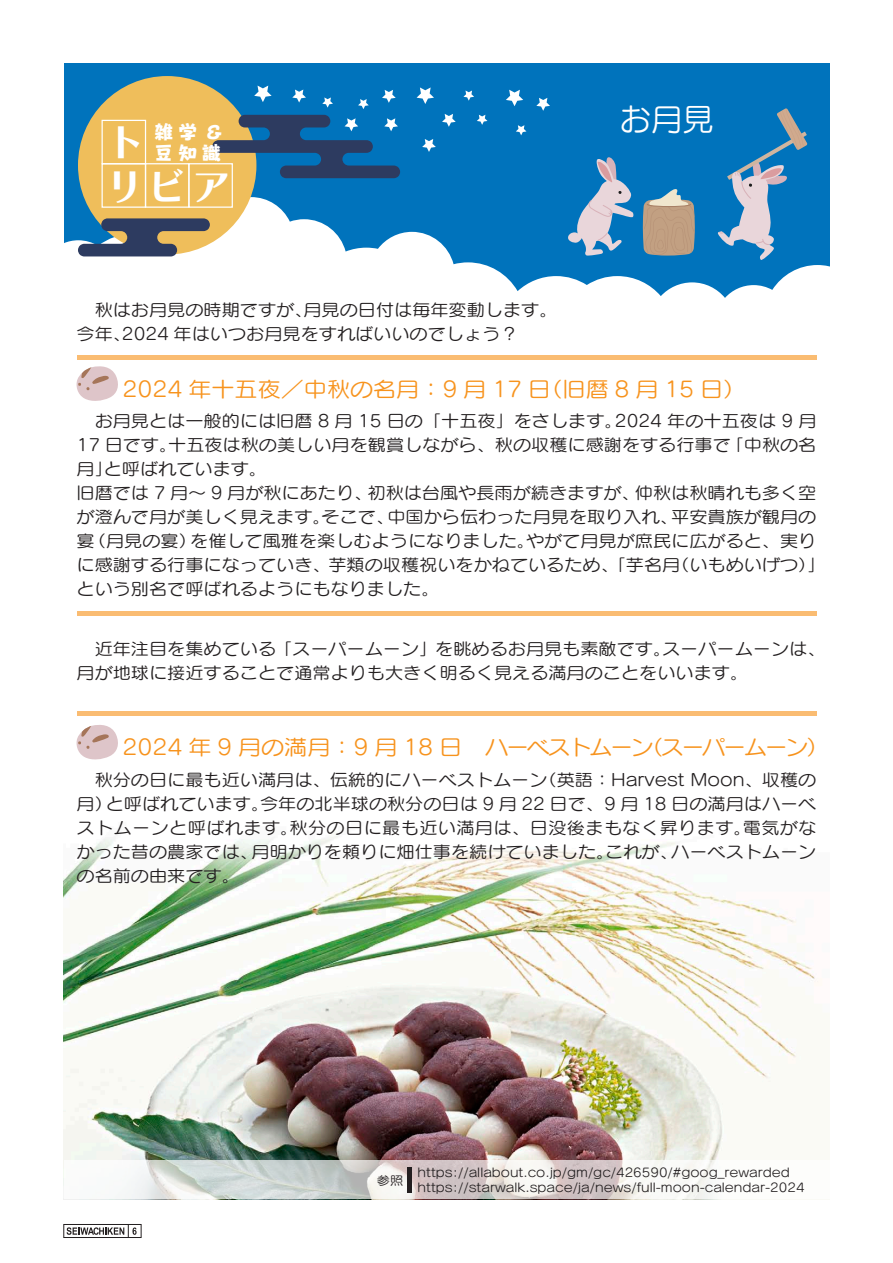
<style>
.page{position:relative;width:893px;height:1263px;background:#fff}
.page>*{position:absolute;margin:0;border:0;box-sizing:border-box;transform-origin:0 0}
.t1{font:40.95px "Chiaro CID B";color:#fff}
.t2{font:31.5px "Seurat CID M";color:#fff}
.t3{font:21px "Seurat CID M";letter-spacing:-.1em;color:#f7931d;scale:1.1 1}
.t4{font:21px "Seurat CID M";color:#f7931d;scale:1.1 1}
.t5{font:19.8px/21.1px "Pop Happiness CID EB";color:#fff;text-align:right}
.t6{font:16.5px/24px "Seurat CID M";color:#231f20;scale:1.1 1}
.t7{font:12px/15px "Seurat CID M";color:#231f20;scale:1.1 1}
</style>
<div class="page">
<div style="left:64px;top:1224px;width:77px;height:14px;border:1px solid #231f20"></div>
<svg style="left:67px;top:1224px;width:70px;height:14px"></svg>
<div style="left:64px;top:64px;width:765px;height:264px;background:#0073bc"></div>
<svg style="left:64px;top:221px;width:765px;height:395px"></svg>
<img style="left:64px;top:835px;width:755px;height:326px">
<hr style="left:77px;top:355px;width:739px;height:4px;background:#fabc72">
<div style="left:77px;top:611px;width:739px;height:5px;background:#fabc72"></div>
<hr style="left:77px;top:711px;width:739px;height:4px;background:#fabc72">
<div style="left:78px;top:76px;width:178px;height:178px;background:#efbe5b;border-radius:50%"></div>
<svg style="left:78px;top:115px;width:322px;height:141px"></svg>
<div style="left:102px;top:120px;width:44px;height:44px;border:1px solid #fff"></div>
<div style="left:102px;top:163px;width:44px;height:45px;border:1px solid #fff"></div>
<div style="left:145px;top:163px;width:45px;height:45px;border:1px solid #fff"></div>
<div style="left:188px;top:163px;width:45px;height:45px;border:1px solid #fff"></div>
<svg style="left:122px;top:1161px;width:593px;height:38px"></svg>
<hr style="left:407px;top:1167px;width:4px;height:26px;background:#231f20">
<svg style="left:254px;top:86px;width:18px;height:16px"></svg>
<svg style="left:417px;top:87px;width:17px;height:17px"></svg>
<svg style="left:506px;top:90px;width:17px;height:16px"></svg>
<svg style="left:382px;top:90px;width:14px;height:13px"></svg>
<svg style="left:345px;top:118px;width:13px;height:13px"></svg>
<svg style="left:292px;top:90px;width:14px;height:13px"></svg>
<svg style="left:384px;top:118px;width:14px;height:13px"></svg>
<svg style="left:422px;top:139px;width:14px;height:13px"></svg>
<svg style="left:442px;top:114px;width:14px;height:13px"></svg>
<svg style="left:536px;top:98px;width:14px;height:13px"></svg>
<svg style="left:516px;top:125px;width:10px;height:10px"></svg>
<svg style="left:358px;top:99px;width:11px;height:10px"></svg>
<svg style="left:322px;top:97px;width:11px;height:11px"></svg>
<svg style="left:477px;top:115px;width:10px;height:10px"></svg>
<svg style="left:463px;top:91px;width:11px;height:10px"></svg>
<svg style="left:717px;top:108px;width:90px;height:153px"></svg>
<svg style="left:643px;top:189px;width:52px;height:67px;background:#a49d91"></svg>
<svg style="left:567px;top:157px;width:67px;height:99px"></svg>
<svg style="left:76px;top:725px;width:42px;height:35px"></svg>
<svg style="left:75px;top:365px;width:45px;height:37px"></svg>
<p class="t5" style="left:105px;top:121px;width:119px">雑学 &amp;<br><sup>ト</sup>豆知識</p>
<p class="t1" style="left:104px;top:161px;width:129px">リビア</p>
<p class="t6" style="left:77px;top:298px;width:439px">　秋はお月見の時期ですが、月見の日付は毎年変動します。今年、2024 年はいつお月見をすればいいのでしょう？</p>
<p class="t2" style="left:620px;top:99px;width:96px">お月見</p>
<p class="t4" style="left:123px;top:375px;width:568px">2024 年十五夜／中秋の名月：9 月 17 日（旧暦 8 月 15 日）</p>
<p class="t6" style="left:77px;top:408px;width:682px">　お月見とは一般的には旧暦 8 月 15 日の「十五夜」をさします。2024 年の十五夜は 9 月17 日です。十五夜は秋の美しい月を観賞しながら、秋の収穫に感謝をする行事で「中秋の名月」と呼ばれています。<br>旧暦では 7 月～ 9 月が秋にあたり、初秋は台風や長雨が続きますが、仲秋は秋晴れも多く空が澄んで月が美しく見えます。そこで、中国から伝わった月見を取り入れ、平安貴族が観月の宴（月見の宴）を催して風雅を楽しむようになりました。やがて月見が庶民に広がると、実りに感謝する行事になっていき、芋類の収穫祝いをかねているため、「芋名月（いもめいげつ）」という別名で呼ばれるようにもなりました。</p>
<p class="t6" style="left:77px;top:636px;width:682px">　近年注目を集めている「スーパームーン」を眺めるお月見も素敵です。スーパームーンは、月が地球に接近することで通常よりも大きく明るく見える満月のことをいいます。</p>
<p class="t3" style="left:123px;top:734px;width:644px">2024 年 9 月の満月：9 月 18 日　ハーベストムーン（スーパームーン）</p>
<p class="t6" style="left:77px;top:767px;width:674px;text-align:justify">　秋分の日に最も近い満月は、伝統的にハーベストムーン（英語：Harvest Moon、収穫の月）と呼ばれています。今年の北半球の秋分の日は 9 月 22 日で、9 月 18 日の満月はハーベストムーンと呼ばれます。秋分の日に最も近い満月は、日没後まもなく昇ります。電気がなかった昔の農家では、月明かりを頼りに畑仕事を続けていました。これが、ハーベストムーンの名前の由来です。</p>
<p class="t7" style="left:377px;top:1173px;width:25px">参照</p>
<p class="t7" style="left:418px;top:1164px;width:353px">https://allabout.co.jp/gm/gc/426590/#goog_rewarded https://starwalk.space/ja/news/full-moon-calendar-2024</p>
</div>
